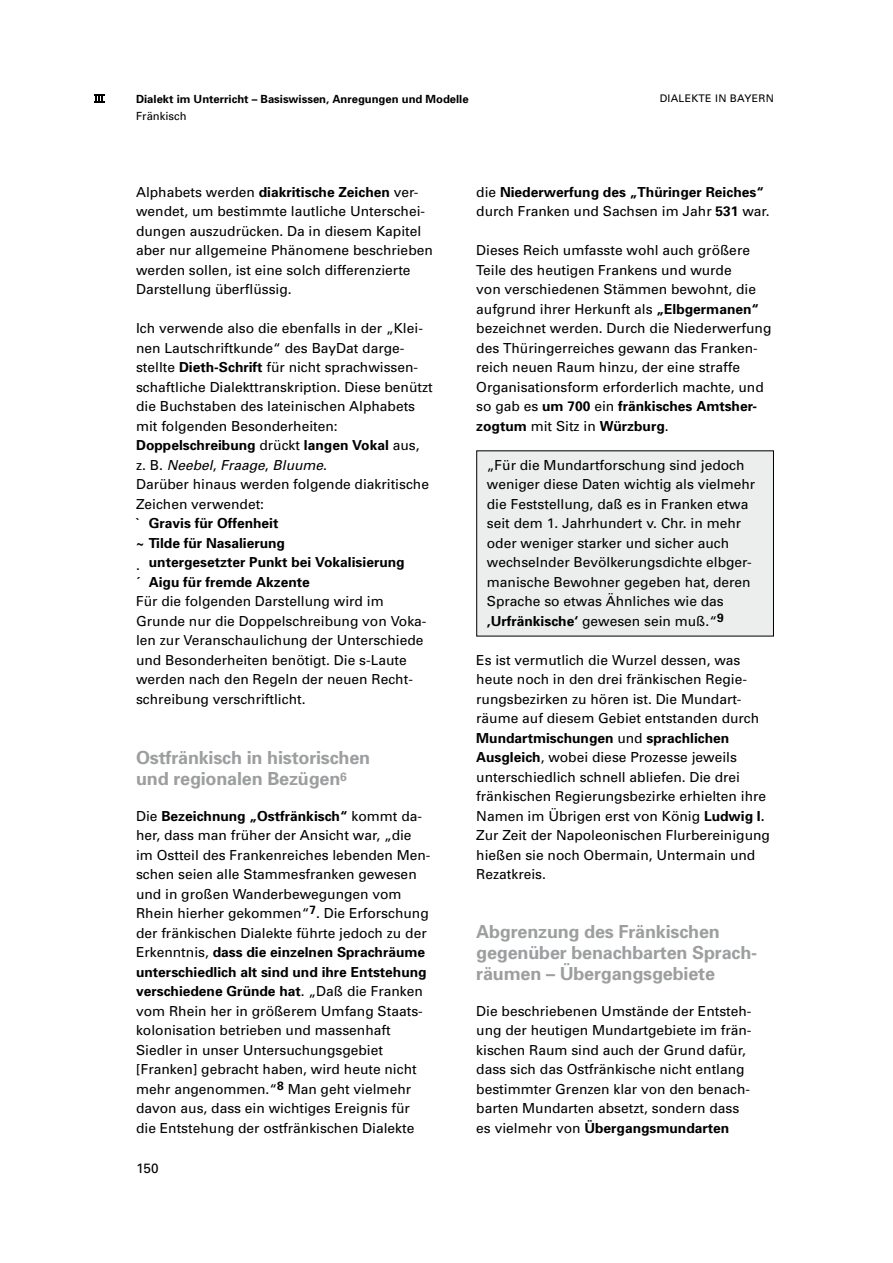
<style>
.page{position:relative;width:893px;height:1263px;background:#fff}
.page>*{position:absolute;margin:0;border:0;box-sizing:border-box;transform-origin:0 0}
.t1{font:700 18px/21px "Univers";letter-spacing:-.01em;color:#9c9e9f}
.t2{font:13.8px/19.5px "Univers";color:#000}
.t3{font:700 13.8px/19.5px "Univers";color:#000}
.t4{font:13.5px "Univers";color:#000}
.t5{font:700 11.25px "Univers";color:#000}
.t6{font:11.25px "Univers";color:#000}
.t7{font:10.5px "Univers";letter-spacing:.025em;color:#000}
.s1{font-weight:700}
.s2{font-style:italic}
.s3{font-weight:400}
</style>
<div class="page">
<svg style="left:94px;top:95px;width:11px;height:8px"></svg>
<div style="left:477px;top:451px;width:296px;height:185px;background:#eceded"></div>
<div style="left:476px;top:450px;width:298px;height:186px;border:1px solid #000"></div>
<p class="t5" style="left:136px;top:92px;width:334px">Dialekt im Unterricht – Basiswissen, Anregungen und Modelle</p>
<p class="t6" style="left:136px;top:109px;width:52px">Fränkisch</p>
<p class="t7" style="left:660px;top:92px;width:116px">Dialekte in Bayern</p>
<p class="t2" style="left:136px;top:182px;width:298px">Alphabets werden <span class="s1">diakritische Zeichen</span> ver&shy;wendet, um bestimmte lautliche Unterschei&shy;dungen auszudrücken. Da in diesem Kapitel aber nur allgemeine Phänomene beschrieben werden sollen, ist eine solch differenzierte Darstellung überflüssig.</p>
<p class="t2" style="left:136px;top:318px;width:298px">Ich verwende also die ebenfalls in der „Klei&shy;nen Lautschriftkunde“ des BayDat darge&shy;stellte <span class="s1">Dieth-Schrift</span> für nicht sprachwissen&shy;schaftliche Dialekttranskription. Diese benützt die Buchstaben des lateinischen Alphabets mit folgenden Besonderheiten:<br><span class="s1">Doppelschreibung</span> drückt <span class="s1">langen Vokal</span> aus, z. B. <span class="s2">Neebel</span>, <span class="s2">Fraage</span>, <span class="s2">Bluume</span>.<br>Darüber hinaus werden folgende diakritische Zeichen verwendet:<br><span class="s1">` Gravis für Offenheit<br>~ Tilde für Nasalierung<br></span>. <span class="s1">untergesetzter Punkt bei Vokalisierung<br>´ Aigu für fremde Akzente<br></span>Für die folgenden Darstellung wird im Grunde nur die Doppelschreibung von Voka&shy;len zur Veranschaulichung der Unterschiede und Besonderheiten benötigt. Die s-Laute werden nach den Regeln der neuen Recht&shy;schreibung verschriftlicht.</p>
<p class="t1" style="left:136px;top:746px;width:236px">Ostfränkisch in historischen und regionalen Bezügen<sup>6</sup></p>
<p class="t2" style="left:136px;top:806px;width:296px">Die <span class="s1">Bezeichnung „Ostfränkisch“</span> kommt da&shy;her, dass man früher der Ansicht war, „die im Ostteil des Frankenreiches lebenden Men&shy;schen seien alle Stammesfranken gewesen und in großen Wanderbewegungen vom Rhein hierher gekommen“<sup>7</sup>. Die Erforschung der fränkischen Dialekte führte jedoch zu der Erkenntnis, <span class="s1">dass die einzelnen Sprachräume unterschiedlich alt sind und ihre Entstehung verschiedene Gründe hat</span>. „Daß die Franken vom Rhein her in größerem Umfang Staats&shy;kolonisation betrieben und massenhaft Siedler in unser Untersuchungsgebiet [Franken] gebracht haben, wird heute nicht mehr angenommen.“<sup>8</sup> Man geht vielmehr davon aus, dass ein wichtiges Ereignis für die Entstehung der ostfränkischen Dialekte</p>
<p class="t4" style="left:136px;top:1160px;width:24px">150</p>
<p class="t3" style="left:476px;top:182px;width:295px"><span class="s3">die</span> Niederwerfung des „Thüringer Reiches“ <span class="s3">durch Franken und Sachsen im Jahr</span> 531 <span class="s3">war.</span></p>
<p class="t2" style="left:476px;top:240px;width:297px">Dieses Reich umfasste wohl auch größere Teile des heutigen Frankens und wurde<br>von verschiedenen Stämmen bewohnt, die aufgrund ihrer Herkunft als <span class="s1">„Elbgermanen“ </span>bezeichnet werden. Durch die Niederwerfung des Thüringerreiches gewann das Franken&shy;reich neuen Raum hinzu, der eine straffe Organisationsform erforderlich machte, und so gab es <span class="s1">um 700</span> ein <span class="s1">fränkisches Amtsher&shy;zogtum</span> mit Sitz in <span class="s1">Würzburg</span>.</p>
<p class="t2" style="left:487px;top:455px;width:270px">„Für die Mundartforschung sind jedoch weniger diese Daten wichtig als vielmehr die Feststellung, daß es in Franken etwa seit dem 1. Jahrhundert v. Chr. in mehr oder weniger starker und sicher auch wechselnder Bevölkerungsdichte elbger&shy;manische Bewohner gegeben hat, deren Sprache so etwas Ähnliches wie das <span class="s1">‚Urfränkische‘</span> gewesen sein muß.“<sup>9</sup></p>
<p class="t2" style="left:476px;top:650px;width:295px">Es ist vermutlich die Wurzel dessen, was heute noch in den drei fränkischen Regie&shy;rungsbezirken zu hören ist. Die Mundart&shy;räume auf diesem Gebiet entstanden durch <span class="s1">Mundartmischungen</span> und <span class="s1">sprachlichen Ausgleich</span>, wobei diese Prozesse jeweils unterschiedlich schnell abliefen. Die drei fränkischen Regierungsbezirke erhielten ihre Namen im Übrigen erst von König <span class="s1">Ludwig I.<br></span>Zur Zeit der Napoleonischen Flurbereinigung hießen sie noch Obermain, Untermain und Rezatkreis.</p>
<p class="t1" style="left:476px;top:920px;width:282px">Abgrenzung des Fränkischen gegenüber benachbarten Sprach&shy;räumen – Übergangsgebiete</p>
<p class="t2" style="left:476px;top:1001px;width:277px">Die beschriebenen Umstände der Entsteh&shy;ung der heutigen Mundartgebiete im frän&shy;kischen Raum sind auch der Grund dafür, dass sich das Ostfränkische nicht entlang bestimmter Grenzen klar von den benach&shy;barten Mundarten absetzt, sondern dass es vielmehr von <span class="s1">Übergangsmundarten</span></p>
</div>
